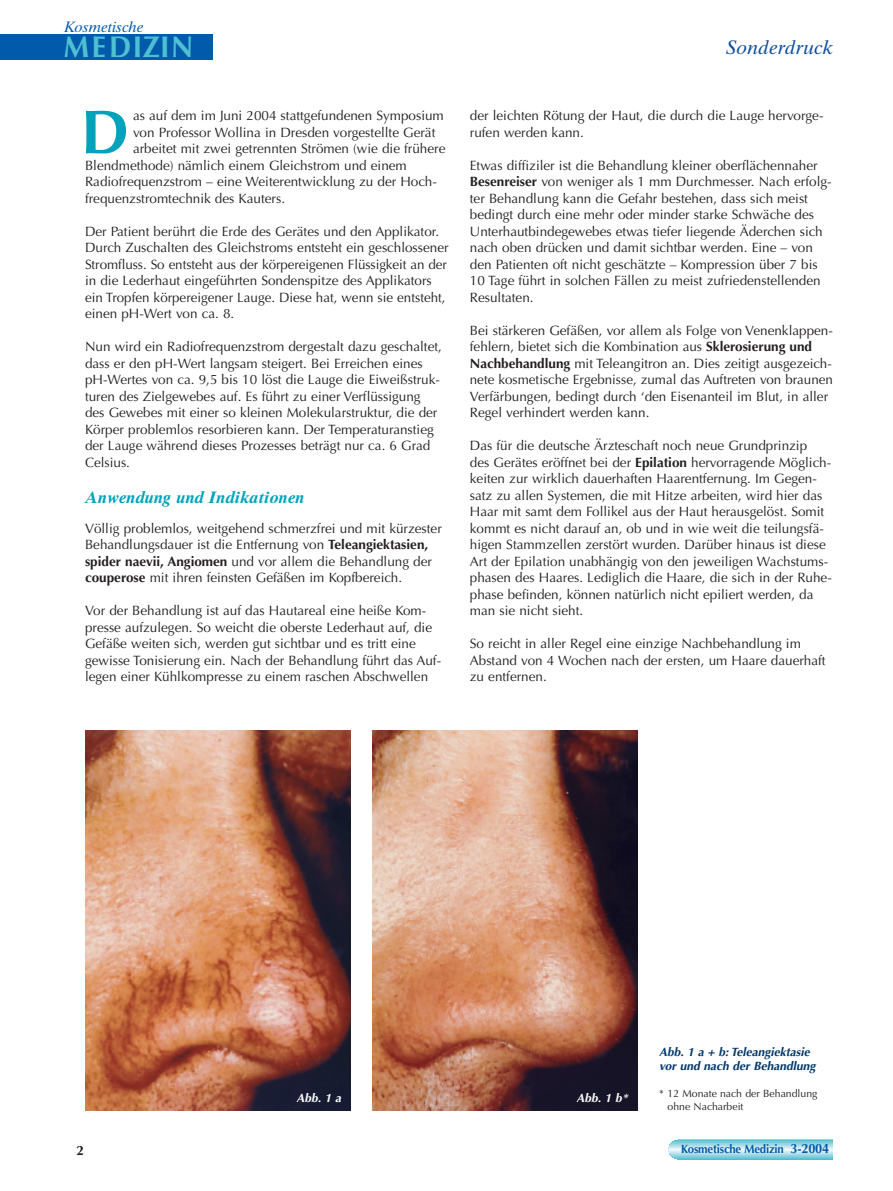
<style>
.page{position:relative;width:893px;height:1191px;background:#fff}
.page>*{position:absolute;margin:0;border:0;box-sizing:border-box;transform-origin:0 0}
.t1{font:700 61.95px "Optima";color:#00a3bc}
.t2{font:700 30px "Optima";letter-spacing:.05em;color:#4fc0d2;scale:.95 1}
.t3{font:italic 19.5px "Times Ten";color:#0d4da1}
.t4{font:italic 700 16.5px "Times Ten";color:#00a3bc}
.t5{font:italic 15px "Times Ten";color:#015aaa}
.t6{font:13.5px/16.5px "Optima";color:#231f20}
.t7{font:700 13.5px "Optima";color:#231f20}
.t8{font:italic 700 12px/13.5px "Optima";color:#00376b}
.t9{font:700 12px "Optima";letter-spacing:-.015em;color:#015aaa;scale:.95 1}
.t10{font:italic 700 12px "Optima";color:#fff}
.t11{font:10.5px/13.5px "Optima";color:#231f20}
.s1{font-weight:700}
.s2{font-size:13.5px}
</style>
<div class="page">
<div style="left:669px;top:1140px;width:173px;height:19px;background:#73c9d8;border-radius:10px"></div>
<div style="left:669px;top:1140px;width:173px;height:18px;background:#56c3d3;border-radius:10px"></div>
<div style="left:669px;top:1141px;width:173px;height:17px;background:#74cad9;border-radius:10px"></div>
<svg style="left:670px;top:1141px;width:163px;height:16px"></svg>
<div style="left:669px;top:1143px;width:173px;height:12px;background:#8dd2df"></div>
<div style="left:669px;top:1144px;width:173px;height:11px;background:#9fd8e4"></div>
<div style="left:669px;top:1145px;width:173px;height:9px;background:#b7e1eb"></div>
<div style="left:669px;top:1145px;width:173px;height:8px;background:#aedde8"></div>
<div style="left:669px;top:1146px;width:173px;height:7px;background:#c3e5ed"></div>
<div style="left:669px;top:1147px;width:173px;height:5px;background:#d7eef2"></div>
<hr style="left:669px;top:1147px;width:173px;height:4px;background:#ceeaf1">
<hr style="left:669px;top:1148px;width:173px;height:3px;background:#d8eef3">
<hr style="left:669px;top:1148px;width:173px;height:2px;background:#e5f4f8">
<hr style="left:669px;top:1149px;width:173px;height:1px;background:#eff8fa">
<div style="left:833px;top:1140px;width:13px;height:19px;background:#fff"></div>
<div style="left:0;top:34px;width:213px;height:26px;background:#015aaa"></div>
<img style="left:85px;top:730px;width:266px;height:380px">
<img style="left:372px;top:730px;width:266px;height:380px">
<p class="t5" style="left:64px;top:21px;width:81px">Kosmetische</p>
<h2 class="t2" style="left:64px;top:35px;width:138px">MEDIZIN</h2>
<h3 class="t3" style="left:726px;top:40px;width:109px">Sonderdruck</h3>
<h1 class="t1" style="left:81px;top:107px;width:50px">D</h1>
<p class="t6" style="left:133px;top:109px;width:312px">as auf dem im Juni 2004 stattgefundenen Symposium</p>
<p class="t6" style="left:133px;top:125px;width:304px">von Professor Wollina in Dresden vorgestellte Gerät</p>
<p class="t6" style="left:133px;top:142px;width:314px">arbeitet mit zwei getrennten Strömen (wie die frühere</p>
<p class="t6" style="left:85px;top:158px;width:323px">Blendmethode) nämlich einem Gleichstrom und einem</p>
<p class="t6" style="left:85px;top:175px;width:353px">Radiofrequenzstrom – eine Weiterentwicklung zu der Hoch-</p>
<p class="t6" style="left:85px;top:191px;width:202px">frequenzstromtechnik des Kauters.</p>
<p class="t6" style="left:85px;top:224px;width:365px">Der Patient berührt die Erde des Gerätes und den Applikator.<br>Durch Zuschalten des Gleichstroms entsteht ein geschlossener Stromfluss. So entsteht aus der körpereigenen Flüssigkeit an der in die Lederhaut eingeführten Sondenspitze des Applikators ein Tropfen körpereigener Lauge. Diese hat, wenn sie entsteht, einen pH-Wert von ca. 8.</p>
<p class="t6" style="left:85px;top:340px;width:358px">Nun wird ein Radiofrequenzstrom dergestalt dazu geschaltet, dass er den pH-Wert langsam steigert. Bei Erreichen eines pH-Wertes von ca. 9,5 bis 10 löst die Lauge die Eiweißstruk&shy;turen des Zielgewebes auf. Es führt zu einer Verflüssigung des Gewebes mit einer so kleinen Molekularstruktur, die der Körper problemlos resorbieren kann. Der Temperaturanstieg der Lauge während dieses Prozesses beträgt nur ca. 6 Grad Celsius.</p>
<p class="t4" style="left:85px;top:490px;width:221px">Anwendung und Indikationen</p>
<p class="t6" style="left:85px;top:521px;width:358px">Völlig problemlos, weitgehend schmerzfrei und mit kürzester Behandlungsdauer ist die Entfernung von <span class="s1">Teleangiektasien, spider naevii, Angiomen</span> und vor allem die Behandlung der <span class="s1">couperose</span> mit ihren feinsten Gefäßen im Kopfbereich.</p>
<p class="t6" style="left:85px;top:604px;width:358px">Vor der Behandlung ist auf das Hautareal eine heiße Kom&shy;presse aufzulegen. So weicht die oberste Lederhaut auf, die Gefäße weiten sich, werden gut sichtbar und es tritt eine gewisse Tonisierung ein. Nach der Behandlung führt das Auf&shy;legen einer Kühlkompresse zu einem raschen Abschwellen</p>
<p class="t6" style="left:470px;top:109px;width:355px">der leichten Rötung der Haut, die durch die Lauge hervorge&shy;rufen werden kann.</p>
<p class="t6" style="left:470px;top:158px;width:363px">Etwas diffiziler ist die Behandlung kleiner oberflächennaher <span class="s1">Besenreiser</span> von weniger als 1 mm Durchmesser. Nach erfolg&shy;ter Behandlung kann die Gefahr bestehen, dass sich meist bedingt durch eine mehr oder minder starke Schwäche des Unterhautbindegewebes etwas tiefer liegende Äderchen sich nach oben drücken und damit sichtbar werden. Eine – von den Patienten oft nicht geschätzte – Kompression über 7 bis 10 Tage führt in solchen Fällen zu meist zufriedenstellenden Resultaten.</p>
<p class="t6" style="left:470px;top:323px;width:365px">Bei stärkeren Gefäßen, vor allem als Folge von Venenklappen&shy;fehlern, bietet sich die Kombination aus <span class="s1">Sklerosierung und Nachbehandlung</span> mit Teleangitron an. Dies zeitigt ausgezeich&shy;nete kosmetische Ergebnisse, zumal das Auftreten von braunen Verfärbungen, bedingt durch ‘den Eisenanteil im Blut, in aller Regel verhindert werden kann.</p>
<p class="t6" style="left:470px;top:439px;width:363px">Das für die deutsche Ärzteschaft noch neue Grundprinzip<br>des Gerätes eröffnet bei der <span class="s1">Epilation</span> hervorragende Möglich&shy;keiten zur wirklich dauerhaften Haarentfernung. Im Gegen&shy;satz zu allen Systemen, die mit Hitze arbeiten, wird hier das Haar mit samt dem Follikel aus der Haut herausgelöst. Somit kommt es nicht darauf an, ob und in wie weit die teilungsfä&shy;higen Stammzellen zerstört wurden. Darüber hinaus ist diese Art der Epilation unabhängig von den jeweiligen Wachstums&shy;phasen des Haares. Lediglich die Haare, die sich in der Ruhe&shy;phase befinden, können natürlich nicht epiliert werden, da man sie nicht sieht.</p>
<p class="t6" style="left:470px;top:637px;width:357px">So reicht in aller Regel eine einzige Nachbehandlung im<br>Abstand von 4 Wochen nach der ersten, um Haare dauerhaft zu entfernen.</p>
<p class="t10" style="left:297px;top:1093px;width:46px">Abb. 1 a</p>
<p class="t10" style="left:577px;top:1093px;width:53px">Abb. 1 b*</p>
<p class="t8" style="left:659px;top:1046px;width:158px">Abb. 1 a + b: Teleangiektasie vor und nach der Behandlung</p>
<p class="t11" style="left:668px;top:1087px;width:151px;text-indent:-9px">* 12 Monate nach der Behandlung ohne Nacharbeit</p>
<p class="t7" style="left:77px;top:1144px;width:9px">2</p>
<p class="t9" style="left:681px;top:1143px;width:157px">Kosmetische Medizin <span class="s2">3-2004</span></p>
</div>
